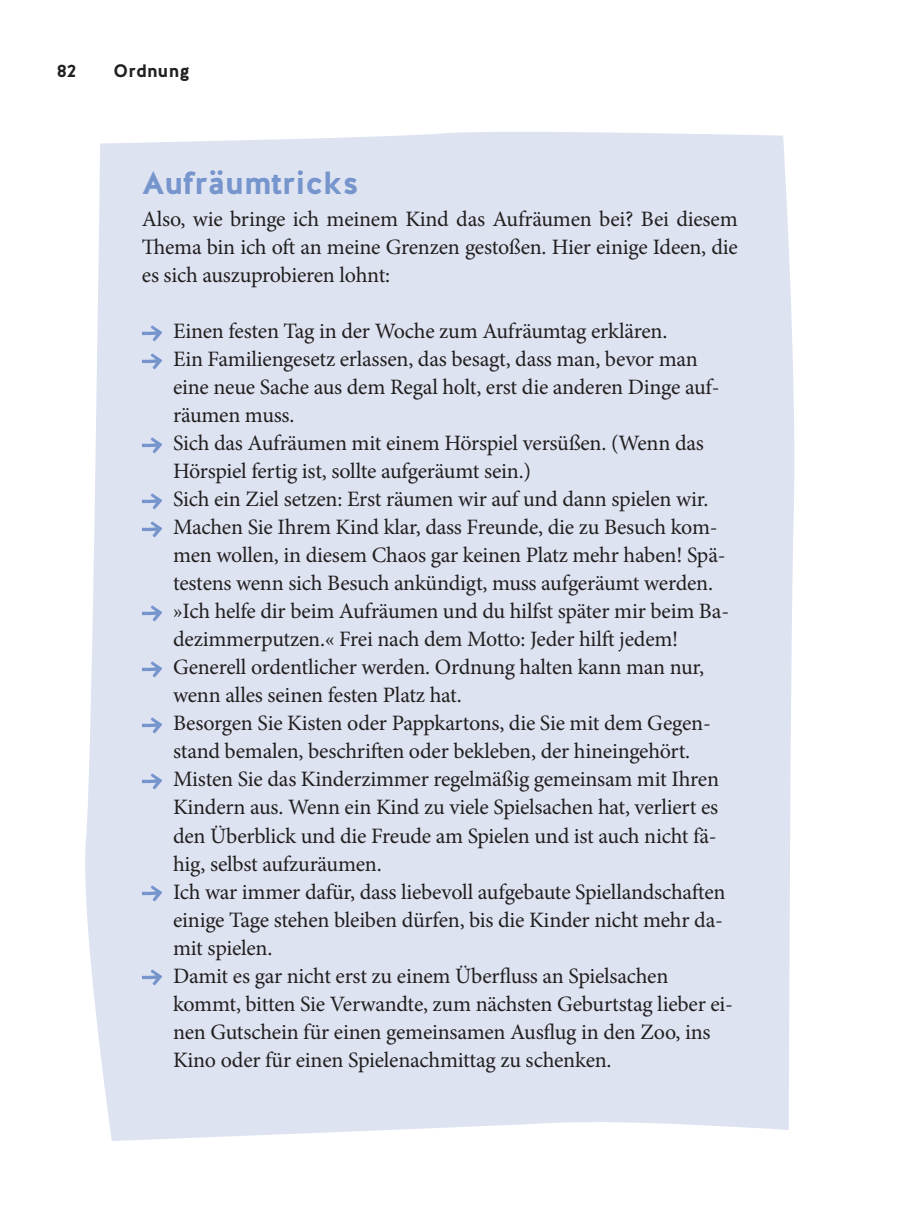
<style>
.page{position:relative;width:908px;height:1219px;background:#fff}
.page>*{position:absolute;margin:0;border:0;box-sizing:border-box;transform-origin:0 0}
.t1{font:700 32px "Halis GR";color:#7595cc}
.t2{font:22px/28px "Minion Pro";letter-spacing:-.01em;color:#221f1f;text-align:justify}
.t3{font:700 18px "Halis GR";letter-spacing:.01em;color:#221f1f}
</style>
<div class="page">
<div style="left:85px;top:132px;width:710px;height:1009px;background:#dee3f2"></div>
<svg style="left:142px;top:325px;width:20px;height:16px"></svg>
<svg style="left:142px;top:353px;width:20px;height:16px"></svg>
<svg style="left:142px;top:437px;width:20px;height:16px"></svg>
<svg style="left:142px;top:493px;width:20px;height:16px"></svg>
<svg style="left:142px;top:521px;width:20px;height:16px"></svg>
<svg style="left:142px;top:605px;width:20px;height:16px"></svg>
<svg style="left:142px;top:661px;width:20px;height:16px"></svg>
<svg style="left:142px;top:717px;width:20px;height:16px"></svg>
<svg style="left:142px;top:773px;width:20px;height:16px"></svg>
<svg style="left:142px;top:885px;width:20px;height:16px"></svg>
<svg style="left:142px;top:969px;width:20px;height:16px"></svg>
<p class="t3" style="left:57px;top:60px;width:21px">82</p>
<p class="t3" style="left:113px;top:60px;width:78px">Ordnung</p>
<h1 class="t1" style="left:142px;top:164px;width:218px">Aufräumtricks</h1>
<p class="t2" style="left:142px;top:207px;width:597px">Also, wie bringe ich meinem Kind das Aufräumen bei? Bei diesem hema bin ich ot an meine Grenzen gestoßen. Hier einige Ideen, die es sich auszuprobieren lohnt:</p>
<p class="t2" style="left:173px;top:319px;width:561px;text-align:left">Einen festen Tag in der Woche zum Aufräumtag erklären.<br>Ein Familiengesetz erlassen, das besagt, dass man, bevor man eine neue Sache aus dem Regal holt, erst die anderen Dinge auf&shy;räumen muss.<br>Sich das Aufräumen mit einem Hörspiel versüßen. (Wenn das Hörspiel fertig ist, sollte aufgeräumt sein.)<br>Sich ein Ziel setzen: Erst räumen wir auf und dann spielen wir.<br>Machen Sie Ihrem Kind klar, dass Freunde, die zu Besuch kom&shy;men wollen, in diesem Chaos gar keinen Platz mehr haben! Spä&shy;testens wenn sich Besuch ankündigt, muss aufgeräumt werden. »Ich helfe dir beim Aufräumen und du hilfst später mir beim Ba&shy;dezimmerputzen.« Frei nach dem Motto: Jeder hilt jedem!<br>Generell ordentlicher werden. Ordnung halten kann man nur, wenn alles seinen festen Platz hat.<br>Besorgen Sie Kisten oder Pappkartons, die Sie mit dem Gegen&shy;stand bemalen, beschriten oder bekleben, der hineingehört.<br>Misten Sie das Kinderzimmer regelmäßig gemeinsam mit Ihren Kindern aus. Wenn ein Kind zu viele Spielsachen hat, verliert es den Überblick und die Freude am Spielen und ist auch nicht fä&shy;hig, selbst aufzuräumen.<br>Ich war immer dafür, dass liebevoll aufgebaute Spiellandschaten einige Tage stehen bleiben dürfen, bis die Kinder nicht mehr da&shy;mit spielen.<br>Damit es gar nicht erst zu einem Überluss an Spielsachen kommt, bitten Sie Verwandte, zum nächsten Geburtstag lieber ei&shy;nen Gutschein für einen gemeinsamen Auslug in den Zoo, ins Kino oder für einen Spielenachmittag zu schenken.</p>
</div>
